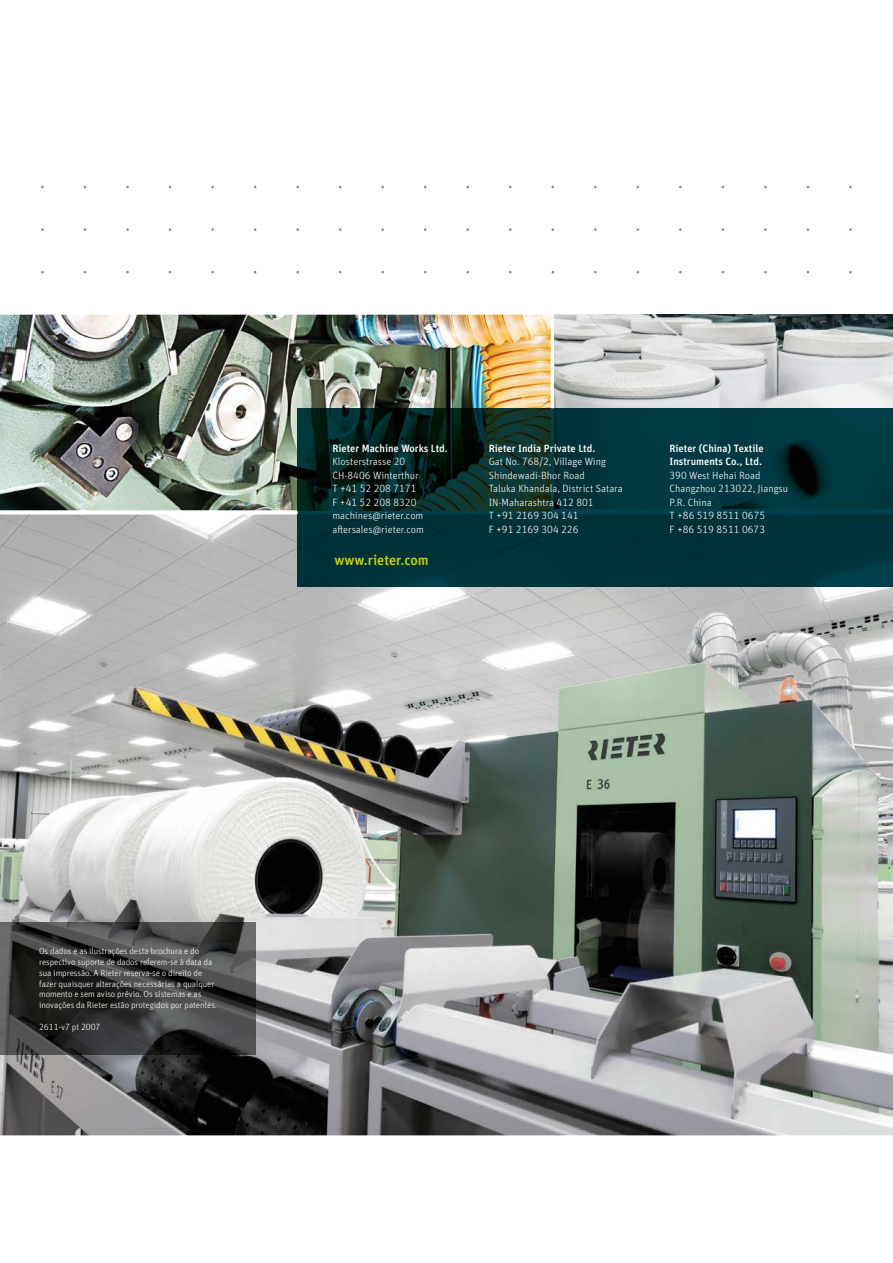
<style>
.page{position:relative;width:893px;height:1263px;background:#fff}
.page>*{position:absolute;margin:0;border:0;box-sizing:border-box;transform-origin:0 0}
.t1{font:500 14.25px "Unit Pro";color:#c8d300}
.t2{font:300 10.5px/13.5px "Unit Pro";color:#fff}
.t3{font:500 10.5px/13.5px "Unit Pro";color:#fff}
.t4{font:300 9px/10.8px "Unit Pro";letter-spacing:-.01em;color:#fff}
</style>
<div class="page">
<img style="left:0;top:514px;width:893px;height:621px">
<img style="left:0;top:315px;width:551px;height:195px">
<img style="left:555px;top:315px;width:338px;height:93px">
<svg style="left:298px;top:408px;width:595px;height:106px;background:#00373f"></svg>
<div style="left:298px;top:514px;width:595px;height:73px;background:#003238"></div>
<img style="left:298px;top:408px;width:253px;height:102px">
<img style="left:0;top:923px;width:255px;height:131px">
<p class="t3" style="left:332px;top:440px;width:117px">Rieter Machine Works Ltd.</p>
<p class="t2" style="left:332px;top:454px;width:93px">Klosterstrasse 20<br>CH-8406 Winterthur<br>T +41 52 208 7171<br>F +41 52 208 8320 machines@rieter.com aftersales@rieter.com</p>
<h1 class="t1" style="left:334px;top:549px;width:96px">www.rieter.com</h1>
<p class="t3" style="left:489px;top:441px;width:108px">Rieter India Private Ltd.</p>
<p class="t2" style="left:489px;top:454px;width:136px">Gat No. 768/2, Village Wing<br>Shindewadi-Bhor Road<br>Taluka Khandala, District Satara<br>IN-Maharashtra 412 801<br>T +91 2169 304 141<br>F +91 2169 304 226</p>
<p class="t3" style="left:669px;top:440px;width:96px">Rieter (China) Textile<br>Instruments Co., Ltd.</p>
<p class="t2" style="left:669px;top:468px;width:120px">390 West Hehai Road<br>Changzhou 213022, Jiangsu<br>P.R. China<br>T +86 519 8511 0675<br>F +86 519 8511 0673</p>
<p class="t4" style="left:39px;top:945px;width:179px">Os dados e as ilustrações desta brochura e do respectivo suporte de dados referem-se à data da sua impressão. A Rieter reserva-se o direito de fazer quaisquer alterações necessárias a qualquer momento e sem aviso prévio. Os sistemas e as inovações da Rieter estão protegidos por patentes.</p>
<p class="t4" style="left:39px;top:1021px;width:63px">2611-v7 pt 2007</p>
</div>
